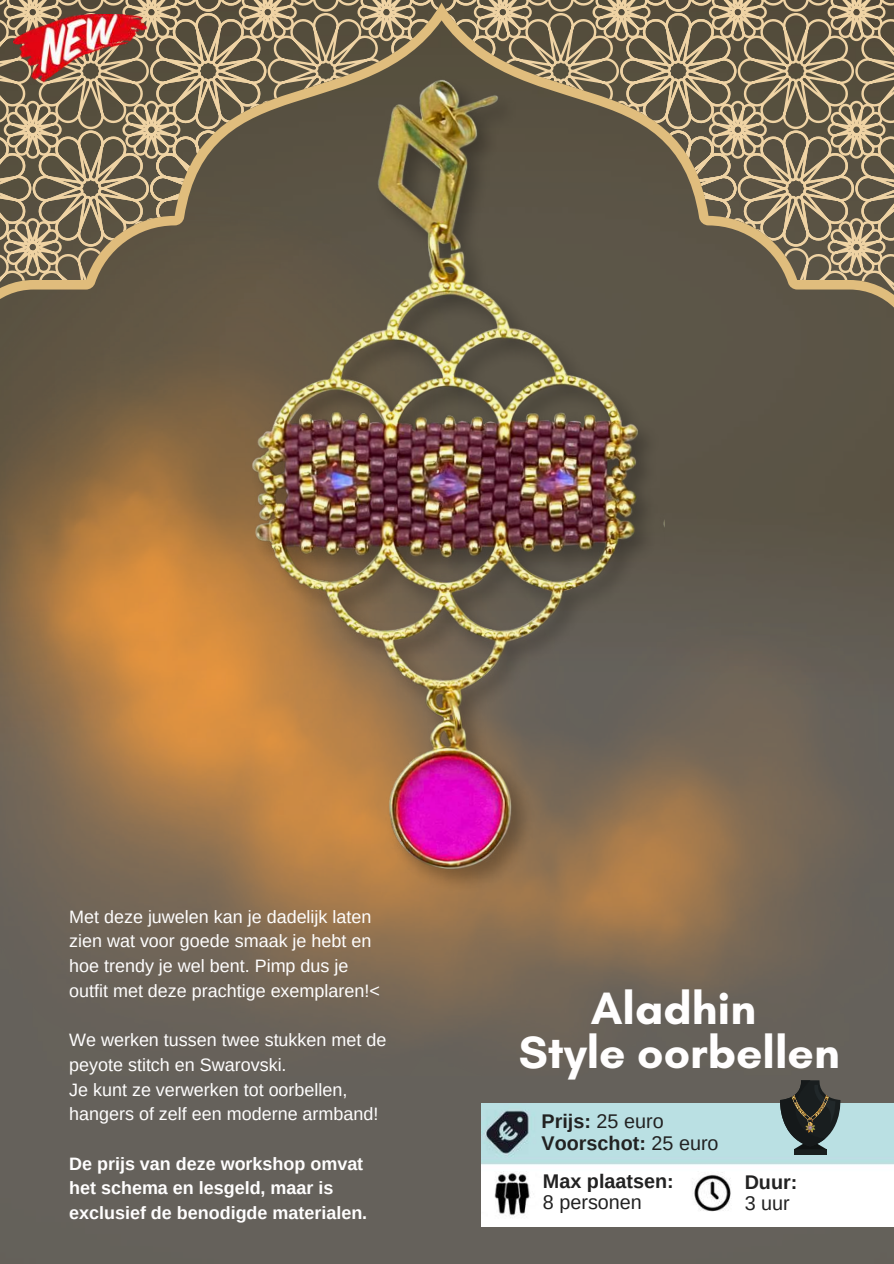
<style>
.page{position:relative;width:894px;height:1264px;background:#fff}
.page>*{position:absolute;margin:0;border:0;box-sizing:border-box;transform-origin:0 0}
.t1{font:700 46.2px/44.5px "Glacial Indifference";color:#fffefe;text-align:center}
.t2{font:700 19.8px/21.3px "Arimo";color:#222}
.t3{font:19.8px "Arimo";color:#222}
.t4{font:18px/24.6px "Arimo";color:#fffefe}
.t5{font:700 18px/24.6px "Arimo";color:#fffefe}
.s1{font-weight:400}
</style>
<div class="page">
<div style="left:0;top:1075px;width:893px;height:188px;background:#65615b"></div>
<svg style="left:0;top:2px;width:893px;height:186px;fill:#585041"></svg>
<img style="left:13px;top:14px;width:134px;height:71px">
<img style="left:481px;top:1103px;width:412px;height:123px">
<div style="left:793px;top:1149px;width:33px;height:5px;background:#191e1f"></div>
<svg style="left:777px;top:1080px;width:65px;height:69px"></svg>
<img style="left:0;top:188px;width:893px;height:887px">
<img style="left:238px;top:71px;width:434px;height:836px">
<p class="t4" style="left:69px;top:904px;width:312px">Met deze juwelen kan je dadelijk laten zien wat voor goede smaak je hebt en hoe trendy je wel bent. Pimp dus je outfit met deze prachtige exemplaren!&lt;</p>
<p class="t4" style="left:69px;top:1027px;width:318px">We werken tussen twee stukken met de peyote stitch en Swarovski.<br>Je kunt ze verwerken tot oorbellen, hangers of zelf een moderne armband!</p>
<p class="t5" style="left:69px;top:1150px;width:299px">De prijs van deze workshop omvat het schema en lesgeld, maar is exclusief de benodigde materialen.</p>
<h1 class="t1" style="left:518px;top:985px;width:322px">Aladhin<br>Style oorbellen</h1>
<p class="t2" style="left:541px;top:1110px;width:178px">Prijs: <span class="s1">25 euro<br></span>Voorschot: <span class="s1">25 euro</span></p>
<p class="t2" style="left:542px;top:1170px;width:132px">Max plaatsen:</p>
<p class="t3" style="left:542px;top:1191px;width:100px">8 personen</p>
<p class="t2" style="left:744px;top:1170px;width:54px">Duur:</p>
<p class="t3" style="left:744px;top:1191px;width:47px">3 uur</p>
</div>
